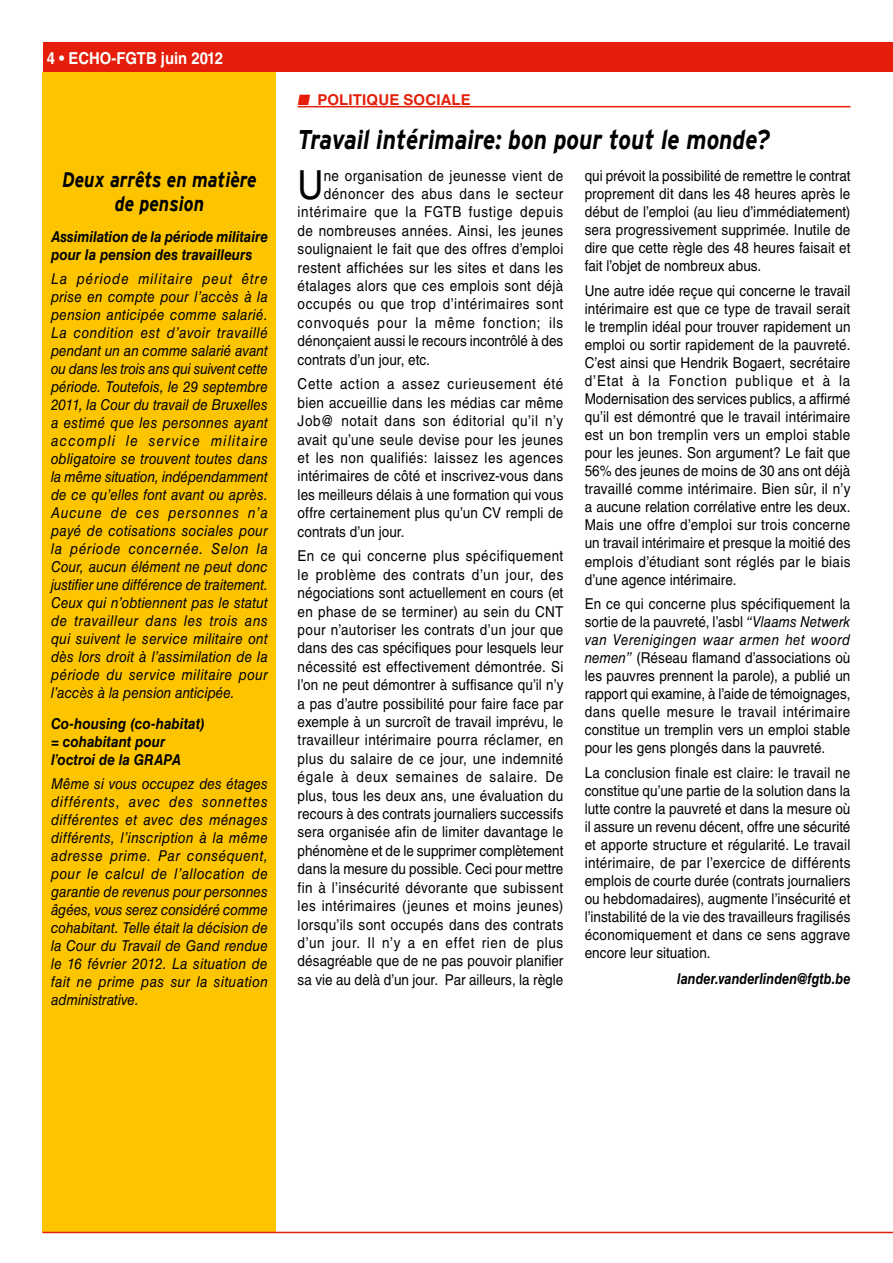
<style>
.page{position:relative;width:893px;height:1263px;background:#fff}
.page>*{position:absolute;margin:0;border:0;box-sizing:border-box;transform-origin:0 0}
.t1{font:40.05px "Helvetica LT Std";color:#000;scale:.9 1}
.t2{font:italic 700 27px "Interstate";color:#000;scale:.85 1}
.t3{font:italic 700 21px/24px "Interstate";color:#000;text-align:center;scale:.85 1}
.t4{font:700 16.5px "Helvetica LT Std";color:#fff;scale:.9 1}
.t5{font:15px/18px "Helvetica LT Std";letter-spacing:.015em;color:#000;text-align:justify;scale:.9 1}
.t6{font:italic 15px/18px "Helvetica LT Std";letter-spacing:.025em;color:#000;text-align:justify;scale:.9 1}
.t7{font:italic 700 15px/18px "Helvetica LT Std";color:#000;scale:.9 1}
.t8{font:15px "Helvetica LT Std";letter-spacing:.04em;color:#000;scale:.9 1}
.t9{font:15px "Helvetica LT Std";letter-spacing:.05em;color:#000;scale:.9 1}
.t10{font:15px "Helvetica LT Std";letter-spacing:.06em;color:#000;scale:.9 1}
.t11{font:15px "Helvetica LT Std";letter-spacing:.045em;color:#000;scale:.9 1}
.t12{font:italic 700 15px "Helvetica LT Std";color:#000;scale:.85 1}
.t13{font:700 15px "Helvetica LT Std";letter-spacing:.01em;color:#e41e0a}
.s1{font-style:italic}
</style>
<div class="page">
<div style="left:43px;top:43px;width:850px;height:29px;background:#e41e0a"></div>
<div style="left:43px;top:72px;width:233px;height:1161px;background:#fdc500"></div>
<hr style="left:43px;top:1232px;width:850px;height:1px;background:#e41e0a">
<hr style="left:298px;top:106px;width:552px;height:1px;background:#e41e0a">
<p class="t4" style="left:47px;top:48px;width:197px">4 • ECHO-FGTB juin 2012</p>
<h3 class="t3" style="left:62px;top:167px;width:230px">Deux arrêts en matière de pension</h3>
<p class="t7" style="left:51px;top:227px;width:242px">Assimilation de la période militaire pour la pension des travailleurs</p>
<p class="t6" style="left:51px;top:270px;width:242px">La période militaire peut être prise en compte pour l’accès à la pension anticipée comme salarié.<br>La condition est d’avoir travaillé pendant un an comme salarié avant ou dans les trois ans qui suivent cette période. Toutefois, le 29 septembre 2011, la Cour du travail de Bruxelles a estimé que les personnes ayant accompli le service militaire obligatoire se trouvent toutes dans la même situation, indépendamment de ce qu’elles font avant ou après.<br>Aucune de ces personnes n’a payé de cotisations sociales pour la période concernée. Selon la Cour, aucun élément ne peut donc justifier une différence de traitement.<br>Ceux qui n’obtiennent pas le statut de travailleur dans les trois ans qui suivent le service militaire ont dès lors droit à l’assimilation de la période du service militaire pour l’accès à la pension anticipée.</p>
<p class="t7" style="left:51px;top:714px;width:173px">Co-housing (co-habitat) = cohabitant pour l’octroi de la GRAPA</p>
<p class="t6" style="left:51px;top:775px;width:242px">Même si vous occupez des étages différents, avec des sonnettes différentes et avec des ménages différents, l’inscription à la même adresse prime. Par conséquent, pour le calcul de l’allocation de garantie de revenus pour personnes âgées, vous serez considéré comme cohabitant. Telle était la décision de la Cour du Travail de Gand rendue le 16 février 2012. La situation de fait ne prime pas sur la situation administrative.</p>
<p class="t13" style="left:298px;top:90px;width:175px">■ POLITIQUE SOCIALE</p>
<h2 class="t2" style="left:298px;top:125px;width:557px">Travail intérimaire: bon pour tout le monde?</h2>
<h1 class="t1" style="left:298px;top:162px;width:30px">U</h1>
<p class="t5" style="left:324px;top:167px;width:268px">ne organisation de jeunesse vient de</p>
<p class="t5" style="left:585px;top:167px;width:297px">qui prévoit la possibilité de remettre le contrat proprement dit dans les 48 heures après le début de l’emploi (au lieu d’immédiatement) sera progressivement supprimée. Inutile de dire que cette règle des 48 heures faisait et fait l’objet de nombreux abus.</p>
<p class="t5" style="left:585px;top:281px;width:297px">Une autre idée reçue qui concerne le travail intérimaire est que ce type de travail serait le tremplin idéal pour trouver rapidement un emploi ou sortir rapidement de la pauvreté.<br>C’est ainsi que Hendrik Bogaert, secrétaire d’Etat à la Fonction publique et à la Modernisation des services publics, a affirmé qu’il est démontré que le travail intérimaire est un bon tremplin vers un emploi stable pour les jeunes. Son argument? Le fait que 56% des jeunes de moins de 30 ans ont déjà travaillé comme intérimaire. Bien sûr, il n’y a aucune relation corrélative entre les deux.<br>Mais une offre d’emploi sur trois concerne un travail intérimaire et presque la moitié des emplois d’étudiant sont réglés par le biais d’une agence intérimaire.</p>
<p class="t5" style="left:585px;top:595px;width:297px">En ce qui concerne plus spécifiquement la sortie de la pauvreté, l’asbl <span class="s1">“Vlaams Netwerk van Verenigingen waar armen het woord nemen”</span> (Réseau flamand d’associations où les pauvres prennent la parole), a publié un rapport qui examine, à l’aide de témoignages, dans quelle mesure le travail intérimaire constitue un tremplin vers un emploi stable pour les gens plongés dans la pauvreté.</p>
<p class="t5" style="left:585px;top:763px;width:297px">La conclusion finale est claire: le travail ne constitue qu’une partie de la solution dans la lutte contre la pauvreté et dans la mesure où il assure un revenu décent, offre une sécurité et apporte structure et régularité. Le travail intérimaire, de par l’exercice de différents emplois de courte durée (contrats journaliers ou hebdomadaires), augmente l’insécurité et l’instabilité de la vie des travailleurs fragilisés économiquement et dans ce sens aggrave encore leur situation.</p>
<p class="t12" style="left:677px;top:970px;width:205px">lander.vanderlinden@fgtb.be</p>
<p class="t11" style="left:324px;top:185px;width:268px">dénoncer des abus dans le secteur</p>
<p class="t9" style="left:298px;top:203px;width:297px">intérimaire que la FGTB fustige depuis</p>
<p class="t5" style="left:298px;top:221px;width:297px">de nombreuses années. Ainsi, les jeunes</p>
<p class="t5" style="left:298px;top:240px;width:297px">soulignaient le fait que des offres d’emploi</p>
<p class="t5" style="left:298px;top:258px;width:297px">restent affichées sur les sites et dans les</p>
<p class="t5" style="left:298px;top:277px;width:297px">étalages alors que ces emplois sont déjà</p>
<p class="t8" style="left:298px;top:295px;width:297px">occupés ou que trop d’intérimaires sont</p>
<p class="t10" style="left:298px;top:314px;width:297px">convoqués pour la même fonction; ils</p>
<p class="t5" style="left:298px;top:332px;width:297px">dénonçaient aussi le recours incontrôlé à des</p>
<p class="t5" style="left:298px;top:350px;width:148px">contrats d’un jour, etc.</p>
<p class="t5" style="left:298px;top:375px;width:297px;line-height:18.5px">Cette action a assez curieusement été bien accueillie dans les médias car même Job@ notait dans son éditorial qu’il n’y avait qu’une seule devise pour les jeunes et les non qualifiés: laissez les agences intérimaires de côté et inscrivez-vous dans les meilleurs délais à une formation qui vous offre certainement plus qu’un CV rempli de contrats d’un jour.</p>
<p class="t5" style="left:298px;top:547px;width:297px;line-height:18.5px">En ce qui concerne plus spécifiquement le problème des contrats d’un jour, des négociations sont actuellement en cours (et en phase de se terminer) au sein du CNT pour n’autoriser les contrats d’un jour que dans des cas spécifiques pour lesquels leur nécessité est effectivement démontrée. Si l’on ne peut démontrer à suffisance qu’il n’y a pas d’autre possibilité pour faire face par exemple à un surcroît de travail imprévu, le travailleur intérimaire pourra réclamer, en plus du salaire de ce jour, une indemnité égale à deux semaines de salaire. De plus, tous les deux ans, une évaluation du recours à des contrats journaliers successifs sera organisée afin de limiter davantage le phénomène et de le supprimer complètement dans la mesure du possible. Ceci pour mettre fin à l’insécurité dévorante que subissent les intérimaires (jeunes et moins jeunes) lorsqu’ils sont occupés dans des contrats d’un jour. Il n’y a en effet rien de plus désagréable que de ne pas pouvoir planifier sa vie au delà d’un jour. Par ailleurs, la règle</p>
</div>
